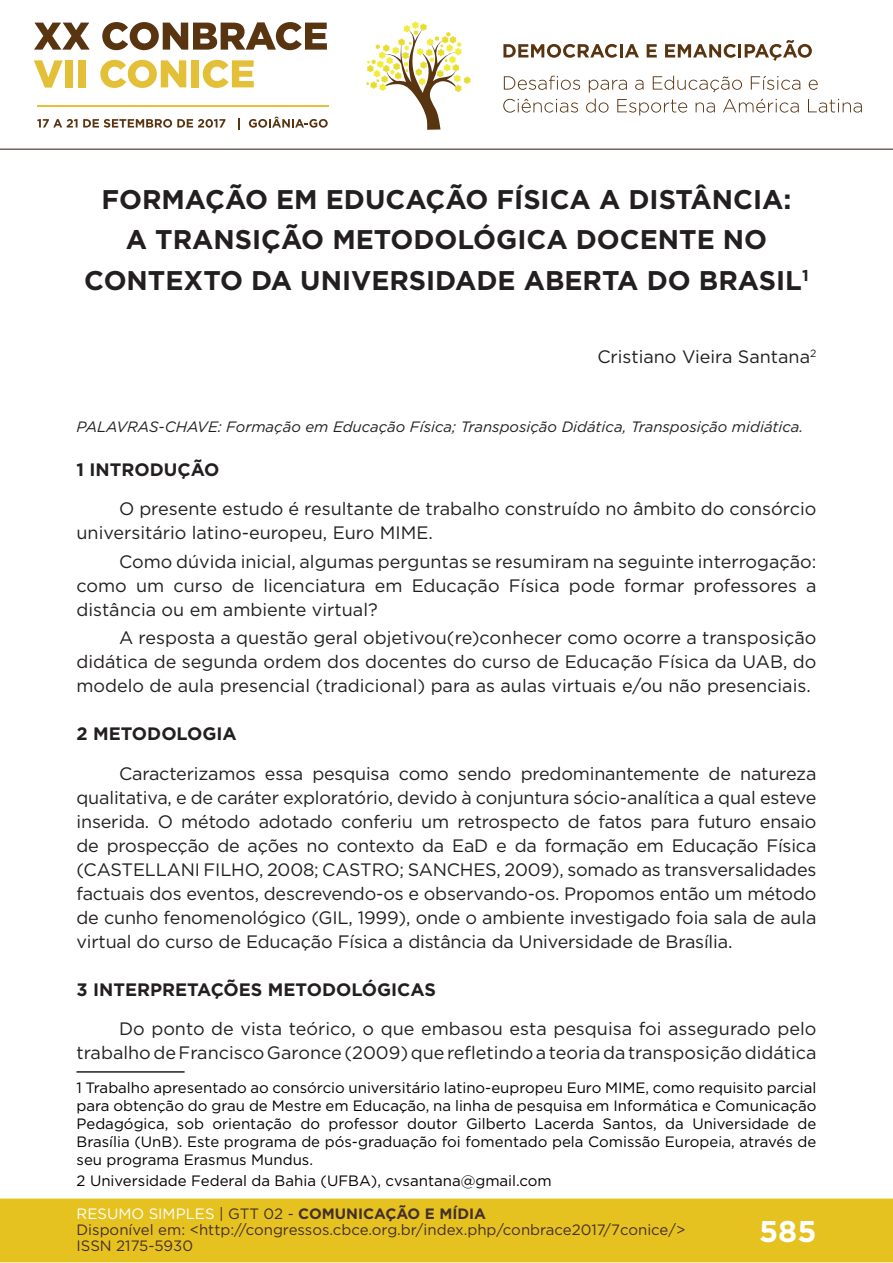
<style>
.page{position:relative;width:893px;height:1263px;background:#fff}
.page>*{position:absolute;margin:0;border:0;box-sizing:border-box;transform-origin:0 0}
.t1{font:700 30px "Gotham";color:#fff}
.t2{font:700 27px/40.5px "Gotham";color:#231f20;text-align:center}
.t3{font:18px/24px "Gotham";color:#231f20;text-align:justify}
.t4{font:700 18px "Gotham";color:#231f20}
.t5{font:15px/18px "Gotham";color:#000001;text-align:justify}
.t6{font:15px/16px "Gotham";color:#462f2a}
.t7{font:italic 15px "Gotham";color:#231f20}
.s1{color:#fff}
.s2{color:#442f2a}
.s3{font-weight:700;color:#442f2a}
</style>
<div class="page">
<div style="left:0;top:1198px;width:893px;height:64px;background:#e6c221;border:2px solid #e6c221"></div>
<svg style="left:34px;top:23px;width:56px;height:27px"></svg>
<svg style="left:102px;top:22px;width:225px;height:28px"></svg>
<svg style="left:34px;top:60px;width:29px;height:28px"></svg>
<div style="left:65px;top:60px;width:8px;height:27px;background:#e3c038"></div>
<div style="left:78px;top:60px;width:8px;height:27px;background:#e3c038"></div>
<svg style="left:100px;top:60px;width:86px;height:28px"></svg>
<div style="left:191px;top:60px;width:8px;height:27px;background:#e3c038"></div>
<svg style="left:203px;top:60px;width:51px;height:28px"></svg>
<svg style="left:37px;top:119px;width:188px;height:9px"></svg>
<svg style="left:238px;top:118px;width:2px;height:11px"></svg>
<svg style="left:249px;top:117px;width:79px;height:11px"></svg>
<hr style="left:37px;top:105px;width:291px;height:2px;background:#e3c038">
<svg style="left:366px;top:21px;width:105px;height:109px"></svg>
<svg style="left:503px;top:44px;width:136px;height:14px"></svg>
<svg style="left:647px;top:44px;width:10px;height:13px"></svg>
<svg style="left:665px;top:40px;width:147px;height:21px"></svg>
<svg style="left:504px;top:76px;width:76px;height:14px"></svg>
<svg style="left:809px;top:80px;width:9px;height:10px"></svg>
<svg style="left:503px;top:99px;width:75px;height:14px"></svg>
<svg style="left:586px;top:76px;width:214px;height:39px"></svg>
<svg style="left:808px;top:99px;width:54px;height:14px"></svg>
<hr style="left:0;top:149px;width:893px;height:1px;background:#442f2a">
<hr style="left:77px;top:1071px;width:108px;height:2px;background:#231f20">
<h2 class="t2" style="left:84px;top:179px;width:726px">FORMAÇÃO EM EDUCAÇÃO FÍSICA A DISTÂNCIA:<br>A TRANSIÇÃO METODOLÓGICA DOCENTE NO<br>CONTEXTO DA UNIVERSIDADE ABERTA DO BRASIL<sup>1</sup></h2>
<p class="t3" style="left:597px;top:344px;width:221px">Cristiano Vieira Santana<sup>2</sup></p>
<p class="t7" style="left:77px;top:417px;width:728px">PALAVRAS-CHAVE: Formação em Educação Física; Transposição Didática, Transposição midiática.</p>
<p class="t4" style="left:77px;top:458px;width:144px">1 INTRODUÇÃO</p>
<p class="t3" style="left:77px;top:497px;width:741px;text-indent:43px">O presente estudo é resultante de trabalho construído no âmbito do consórcio universitário latino-europeu, Euro MIME.</p>
<p class="t3" style="left:77px;top:549px;width:741px;text-indent:43px">Como dúvida inicial, algumas perguntas se resumiram na seguinte interrogação: como um curso de licenciatura em Educação Física pode formar professores a distância ou em ambiente virtual?</p>
<p class="t3" style="left:77px;top:625px;width:741px;text-indent:43px">A resposta a questão geral objetivou(re)conhecer como ocorre a transposição didática de segunda ordem dos docentes do curso de Educação Física da UAB, do modelo de aula presencial (tradicional) para as aulas virtuais e/ou não presenciais.</p>
<p class="t4" style="left:77px;top:722px;width:162px">2 METODOLOGIA</p>
<p class="t3" style="left:77px;top:761px;width:741px;text-indent:43px">Caracterizamos essa pesquisa como sendo predominantemente de natureza qualitativa, e de caráter exploratório, devido à conjuntura sócio-analítica a qual esteve inserida. O método adotado conferiu um retrospecto de fatos para futuro ensaio de prospecção de ações no contexto da EaD e da formação em Educação Física (CASTELLANI FILHO, 2008; CASTRO; SANCHES, 2009), somado as transversalidades factuais dos eventos, descrevendo-os e observando-os. Propomos então um método de cunho fenomenológico (GIL, 1999), onde o ambiente investigado foia sala de aula virtual do curso de Educação Física a distância da Universidade de Brasília.</p>
<p class="t4" style="left:77px;top:978px;width:361px">3 INTERPRETAÇÕES METODOLÓGICAS</p>
<p class="t3" style="left:77px;top:1016px;width:741px;text-align:right">Do ponto de vista teórico, o que embasou esta pesquisa foi assegurado pelo trabalho de Francisco Garonce (2009) que refletindo a teoria da transposição didática</p>
<p class="t5" style="left:77px;top:1078px;width:741px">1 Trabalho apresentado ao consórcio universitário latino-eupropeu Euro MIME, como requisito parcial para obtenção do grau de Mestre em Educação, na linha de pesquisa em Informática e Comunicação Pedagógica, sob orientação do professor doutor Gilberto Lacerda Santos, da Universidade de Brasília (UnB). Este programa de pós-graduação foi fomentado pela Comissão Europeia, através de seu programa Erasmus Mundus.</p>
<p class="t5" style="left:77px;top:1172px;width:477px">2 Universidade Federal da Bahia (UFBA), cvsantana@gmail.com</p>
<p class="t6" style="left:77px;top:1205px;width:610px"><span class="s1">RESUMO SIMPLES</span> <span class="s2">| GTT 02 -</span> <span class="s3">COMUNICAÇÃO E MÍDIA<br></span>Disponível em: &lt;http://congressos.cbce.org.br/index.php/conbrace2017/7conice/&gt;<br>ISSN 2175-5930</p>
<h1 class="t1" style="left:759px;top:1212px;width:59px">585</h1>
</div>
